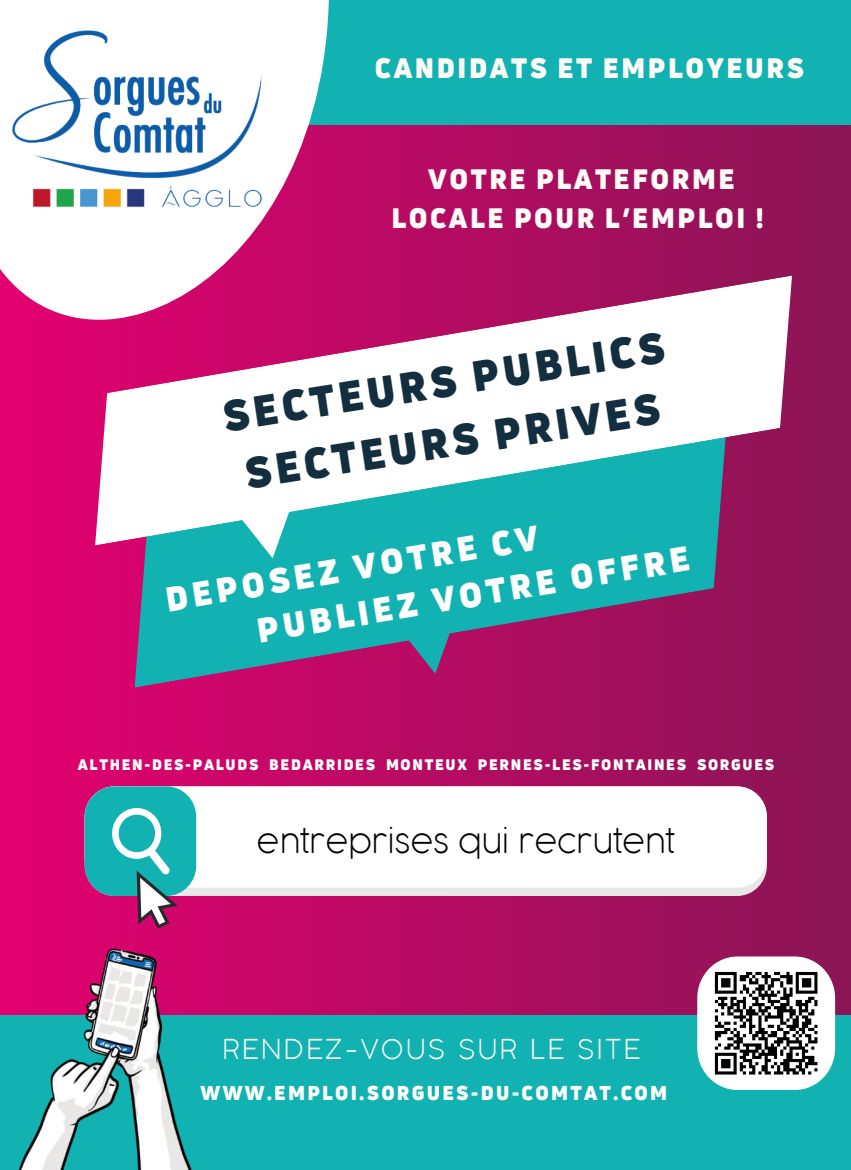
<style>
.page{position:relative;width:851px;height:1170px;background:#fff}
.page>*{position:absolute;margin:0;border:0;box-sizing:border-box;transform-origin:0 0}
.t1{font:43px/60px "Uni Neue Trial Black";color:#122e3f}
.t2{font:34.38px "Uni Neue Trial Black";color:#fff}
.t3{font:200 31px "COCOGOOSE";color:#000}
.t4{font:28px/38.6px "Uni Neue Trial Black";letter-spacing:.095em;color:#fffbf7;text-align:center}
.t5{font:200 26.88px "COCOGOOSE";letter-spacing:.095em;color:#fffbf7}
.t6{font:20px "Uni Neue Trial Black";letter-spacing:.115em;color:#fff}
.t7{font:15.12px "Uni Neue Trial Black";letter-spacing:.115em;color:#fff}
</style>
<div class="page">
<div style="left:0;top:0;width:850px;height:1169px;background:linear-gradient(to right,#e40071,#891755)"></div>
<div style="left:255px;top:0;width:595px;height:124px;background:#11b2b1"></div>
<svg style="left:0;top:0;width:332px;height:414px"></svg>
<svg style="left:135px;top:545px;width:590px;height:142px;fill:#11b2b1"></svg>
<svg style="left:95px;top:275px;width:696px;height:270px"></svg>
<svg style="left:233px;top:498px;width:61px;height:60px"></svg>
<svg style="left:396px;top:613px;width:60px;height:60px"></svg>
<img style="left:11px;top:26px;width:252px;height:184px">
<div style="left:0;top:1015px;width:850px;height:154px;background:#11b2b1"></div>
<svg style="left:697px;top:956px;width:138px;height:133px"></svg>
<div style="left:85px;top:786px;width:681px;height:109px;background:#e8e8e8;border-radius:30px"></div>
<div style="left:85px;top:786px;width:681px;height:101px;background:#fff;border-radius:30px"></div>
<div style="left:85px;top:786px;width:111px;height:109px;background:#11b2b1;border-radius:30px"></div>
<svg style="left:109px;top:808px;width:69px;height:120px"></svg>
<img style="left:18px;top:948px;width:174px;height:221px">
<h3 class="t4" style="left:375px;top:51px;width:430px">CANDIDATS ET EMPLOYEURS</h3>
<h3 class="t4" style="left:391px;top:163px;width:373px">VOTRE PLATEFORME<br>LOCALE POUR L’EMPLOI !</h3>
<h1 class="t1" style="left:219px;top:391px;width:448px;rotate:-9deg">SECTEURS PUBLICS<br>SECTEURS PRIVES</h1>
<h2 class="t2" style="left:163px;top:587px;width:379px;rotate:-10deg">DEPOSEZ VOTRE CV</h2>
<h2 class="t2" style="left:255px;top:618px;width:439px;rotate:-10deg">PUBLIEZ VOTRE OFFRE</h2>
<p class="t7" style="left:78px;top:758px;width:698px">ALTHEN-DES-PALUDS BEDARRIDES MONTEUX PERNES-LES-FONTAINES SORGUES</p>
<h3 class="t3" style="left:257px;top:829px;width:419px">entreprises qui recrutent</h3>
<h3 class="t5" style="left:222px;top:1039px;width:419px">RENDEZ-VOUS SUR LE SITE</h3>
<h3 class="t6" style="left:200px;top:1085px;width:468px">WWW.EMPLOI.SORGUES-DU-COMTAT.COM</h3>
</div>
